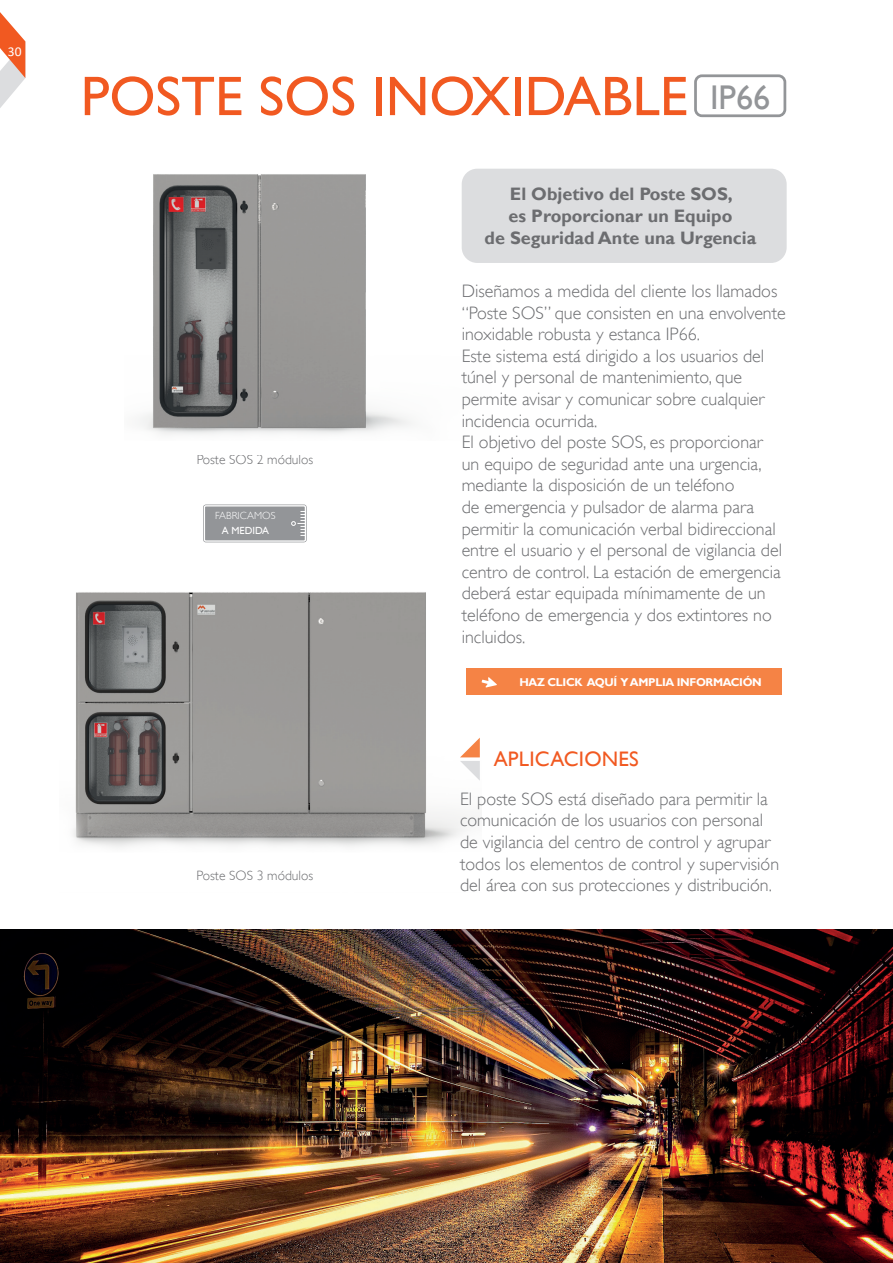
<style>
.page{position:relative;width:893px;height:1263px;background:#fff}
.page>*{position:absolute;margin:0;border:0;box-sizing:border-box;transform-origin:0 0}
.t1{font:55.95px "Gill Sans";color:#f15921}
.t2{font:21px "Gill Sans";letter-spacing:.01em;color:#f15921}
.t3{font:300 18px/21.6px "Gill Sans";color:#6c6d70}
.t4{font:700 18px/21.6px "Gill Sans";color:#6c6d70;text-align:center}
.t5{font:300 13.5px "Gill Sans";color:#6c6d70}
.t6{font:13.5px "Calibri";color:#fff}
.t7{font:700 11.4px "Gill Sans";letter-spacing:-.03em;color:#fff}
.t8{font:300 10.35px "Gill Sans";color:#fff}
.t9{font:10.35px "Gill Sans";color:#fff}
.s1{font-size:34.2px;color:#939598}
</style>
<div class="page">
<svg style="left:0;top:12px;width:26px;height:96px"></svg>
<img style="left:73px;top:592px;width:409px;height:256px">
<img style="left:140px;top:168px;width:351px;height:267px">
<div style="left:694px;top:74px;width:92px;height:43px;border:3px solid #939598;border-radius:6px"></div>
<img style="left:0;top:929px;width:893px;height:334px">
<div style="left:203px;top:504px;width:104px;height:38px;background:#939598;border-radius:3px"></div>
<div style="left:201px;top:502px;width:108px;height:42px;border:1px solid #fff;border-radius:4px"></div>
<div style="left:204px;top:505px;width:102px;height:37px;border:1px solid #fff"></div>
<svg style="left:291px;top:511px;width:15px;height:25px"></svg>
<div style="left:462px;top:169px;width:325px;height:94px;background:#dcdddf;border-radius:16px"></div>
<div style="left:466px;top:669px;width:316px;height:26px;background:#f58345"></div>
<svg style="left:482px;top:677px;width:15px;height:10px"></svg>
<svg style="left:460px;top:738px;width:20px;height:43px"></svg>
<p class="t6" style="left:8px;top:42px;width:15px">30</p>
<h1 class="t1" style="left:81px;top:63px;width:691px">POSTE SOS INOXIDABLE <span class="s1">IP66</span></h1>
<p class="t5" style="left:197px;top:452px;width:118px">Poste SOS 2 módulos</p>
<p class="t8" style="left:215px;top:510px;width:62px">FABRICAMOS</p>
<p class="t9" style="left:222px;top:525px;width:49px">A MEDIDA</p>
<p class="t5" style="left:197px;top:868px;width:118px">Poste SOS 3 módulos</p>
<p class="t4" style="left:485px;top:184px;width:273px">El Objetivo del Poste SOS,<br>es Proporcionar un Equipo<br>de Seguridad Ante una Urgencia</p>
<p class="t3" style="left:462px;top:280px;width:326px">Diseñamos a medida del cliente los llamados “Poste SOS” que consisten en una envolvente inoxidable robusta y estanca IP66.<br>Este sistema está dirigido a los usuarios del túnel y personal de mantenimiento, que permite avisar y comunicar sobre cualquier incidencia ocurrida.<br>El objetivo del poste SOS, es proporcionar<br>un equipo de seguridad ante una urgencia, mediante la disposición de un teléfono<br>de emergencia y pulsador de alarma para permitir la comunicación verbal bidireccional entre el usuario y el personal de vigilancia del centro de control. La estación de emergencia deberá estar equipada mínimamente de un teléfono de emergencia y dos extintores no incluidos.</p>
<p class="t7" style="left:519px;top:676px;width:244px">HAZ CLICK AQUÍ Y AMPLIA INFORMACIÓN</p>
<p class="t2" style="left:494px;top:747px;width:147px">APLICACIONES</p>
<p class="t3" style="left:460px;top:788px;width:321px">El poste SOS está diseñado para permitir la comunicación de los usuarios con personal de vigilancia del centro de control y agrupar todos los elementos de control y supervisión del área con sus protecciones y distribución.</p>
</div>
